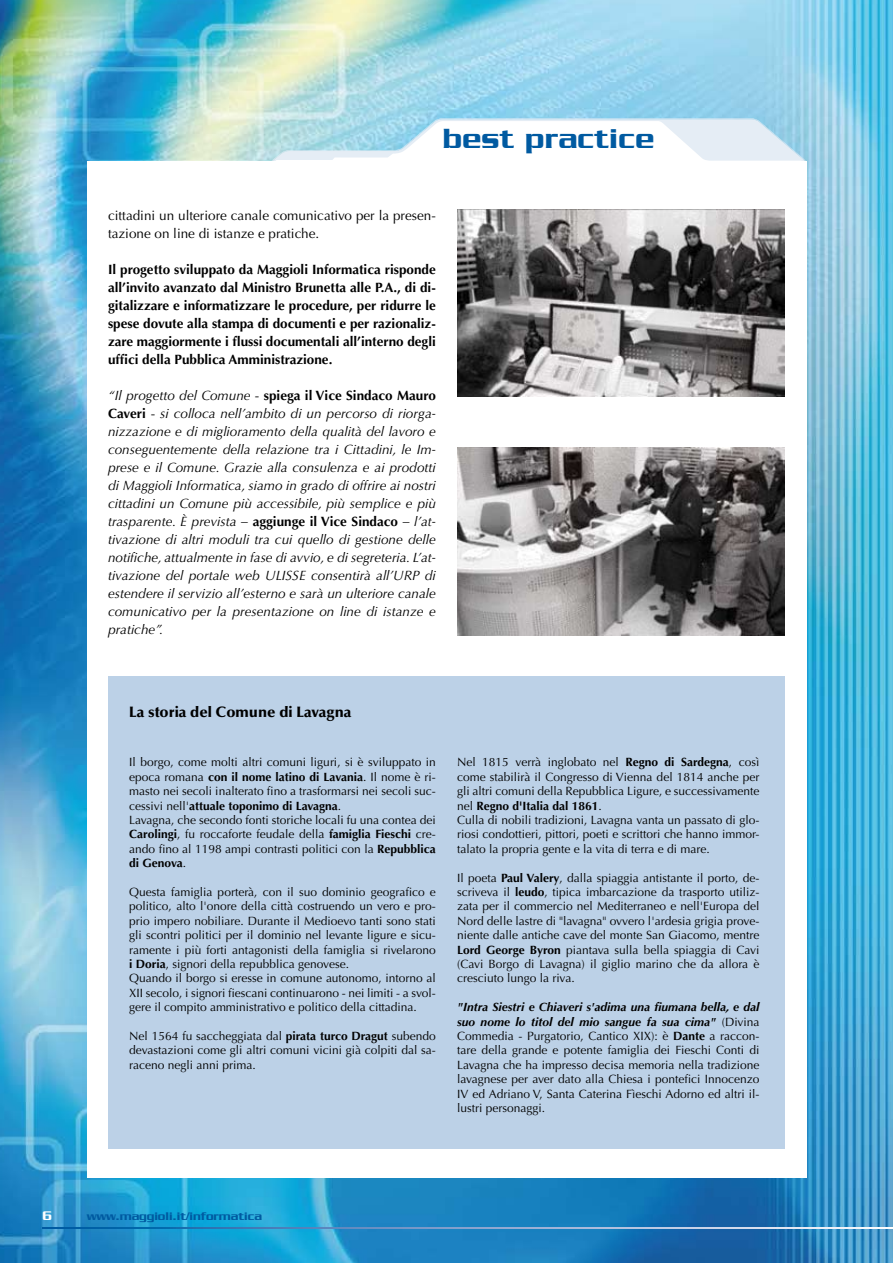
<style>
.page{position:relative;width:893px;height:1263px;background:#fff}
.page>*{position:absolute;margin:0;border:0;box-sizing:border-box;transform-origin:0 0}
.t1{font:500 30px "Serpentine Std";letter-spacing:.01em;color:#005aa1}
.t2{font:900 15px "Optima LT Std";color:#000}
.t3{font:italic 13.5px/18px "Optima LT Std";color:#000;text-align:justify}
.t4{font:700 13.5px/18px "Optima LT Std";color:#000;text-align:justify}
.t5{font:13.5px/18px "Optima LT Std";color:#000}
.t6{font:500 13.5px "Serpentine Std";color:#fff}
.t7{font:12px/14.4px "Optima LT Std";color:#000}
.t8{font:500 12px "Serpentine Std";color:#005aa1}
.s1{font-style:normal}
.s2{font-weight:700;font-style:normal}
.s3{font-weight:700}
.s4{font-weight:700;font-style:italic}
</style>
<div class="page">
<img style="left:0;top:0;width:893px;height:1263px">
<svg style="left:43px;top:1227px;width:850px;height:1px"></svg>
<svg style="left:270px;top:118px;width:536px;height:44px"></svg>
<div style="left:87px;top:162px;width:719px;height:1016px;background:#fff"></div>
<div style="left:108px;top:676px;width:677px;height:472px;background:#bcd1e7"></div>
<img style="left:457px;top:210px;width:328px;height:187px">
<img style="left:457px;top:448px;width:328px;height:188px">
<h1 class="t1" style="left:443px;top:122px;width:213px">best practice</h1>
<p class="t5" style="left:108px;top:206px;width:329px">cittadini un ulteriore canale comunicativo per la presen&shy;tazione on line di istanze e pratiche.</p>
<p class="t4" style="left:108px;top:260px;width:329px">Il progetto sviluppato da Maggioli Informatica risponde all’invito avanzato dal Ministro Brunetta alle P.A., di di&shy;gitalizzare e informatizzare le procedure, per ridurre le spese dovute alla stampa di documenti e per razionaliz&shy;zare maggiormente i flussi documentali all’interno degli uffici della Pubblica Amministrazione.</p>
<p class="t3" style="left:108px;top:386px;width:329px">“Il progetto del Comune <span class="s1">-</span> <span class="s2">spiega il Vice Sindaco Mauro Caveri</span> <span class="s1">-</span> si colloca nell’ambito di un percorso di riorga&shy;nizzazione e di miglioramento della qualità del lavoro e conseguentemente della relazione tra i Cittadini, le Im&shy;prese e il Comune. Grazie alla consulenza e ai prodotti di Maggioli Informatica, siamo in grado di offrire ai nostri cittadini un Comune più accessibile, più semplice e più trasparente. È prevista – <span class="s2">aggiunge il Vice Sindaco</span> – l’at&shy;tivazione di altri moduli tra cui quello di gestione delle notifiche, attualmente in fase di avvio, e di segreteria. L’at&shy;tivazione del portale web ULISSE consentirà all’URP di estendere il servizio all’esterno e sarà un ulteriore canale comunicativo per la presentazione on line di istanze e pratiche”.</p>
<p class="t2" style="left:129px;top:703px;width:224px">La storia del Comune di Lavagna</p>
<p class="t7" style="left:129px;top:755px;width:308px">Il borgo, come molti altri comuni liguri, si è sviluppato in epoca romana <span class="s3">con il nome latino di Lavania</span>. Il nome è ri&shy;masto nei secoli inalterato fino a trasformarsi nei secoli suc&shy;cessivi nell'<span class="s3">attuale toponimo di Lavagna</span>.<br>Lavagna, che secondo fonti storiche locali fu una contea dei <span class="s3">Carolingi</span>, fu roccaforte feudale della <span class="s3">famiglia Fieschi</span> cre&shy;ando fino al 1198 ampi contrasti politici con la <span class="s3">Repubblica di Genova</span>.</p>
<p class="t7" style="left:129px;top:885px;width:308px">Questa famiglia porterà, con il suo dominio geografico e politico, alto l'onore della città costruendo un vero e pro&shy;prio impero nobiliare. Durante il Medioevo tanti sono stati gli scontri politici per il dominio nel levante ligure e sicu&shy;ramente i più forti antagonisti della famiglia si rivelarono <span class="s3">i Doria</span>, signori della repubblica genovese.<br>Quando il borgo si eresse in comune autonomo, intorno al XII secolo, i signori fiescani continuarono - nei limiti - a svol&shy;gere il compito amministrativo e politico della cittadina.</p>
<p class="t7" style="left:129px;top:1029px;width:308px;text-align:justify">Nel 1564 fu saccheggiata dal <span class="s3">pirata turco Dragut</span> subendo devastazioni come gli altri comuni vicini già colpiti dal sa&shy;raceno negli anni prima.</p>
<p class="t7" style="left:457px;top:755px;width:304px">Nel 1815 verrà inglobato nel <span class="s3">Regno di Sardegna</span>, così come stabilirà il Congresso di Vienna del 1814 anche per gli altri comuni della Repubblica Ligure, e successivamente nel <span class="s3">Regno d'Italia dal 1861</span>.<br>Culla di nobili tradizioni, Lavagna vanta un passato di glo&shy;riosi condottieri, pittori, poeti e scrittori che hanno immor&shy;talato la propria gente e la vita di terra e di mare.</p>
<p class="t7" style="left:457px;top:870px;width:304px;text-align:justify">Il poeta <span class="s3">Paul Valery</span>, dalla spiaggia antistante il porto, de&shy;scriveva il <span class="s3">leudo</span>, tipica imbarcazione da trasporto utiliz&shy;zata per il commercio nel Mediterraneo e nell'Europa del Nord delle lastre di "lavagna" ovvero l'ardesia grigia prove&shy;niente dalle antiche cave del monte San Giacomo, mentre <span class="s3">Lord George Byron</span> piantava sulla bella spiaggia di Cavi (Cavi Borgo di Lavagna) il giglio marino che da allora è cresciuto lungo la riva.</p>
<p class="t7" style="left:457px;top:1000px;width:304px;text-align:justify"><span class="s4">"Intra Siestri e Chiaveri s'adima una fiumana bella, e dal suo nome lo titol del mio sangue fa sua cima"</span> (Divina Commedia - Purgatorio, Cantico XIX): è <span class="s3">Dante</span> a raccon&shy;tare della grande e potente famiglia dei Fieschi Conti di Lavagna che ha impresso decisa memoria nella tradizione lavagnese per aver dato alla Chiesa i pontefici Innocenzo IV ed Adriano V, Santa Caterina Fìeschi Adorno ed altri il&shy;lustri personaggi.</p>
<p class="t6" style="left:43px;top:1208px;width:11px">6</p>
<p class="t8" style="left:87px;top:1209px;width:177px">www.maggioli.it/informatica</p>
</div>
